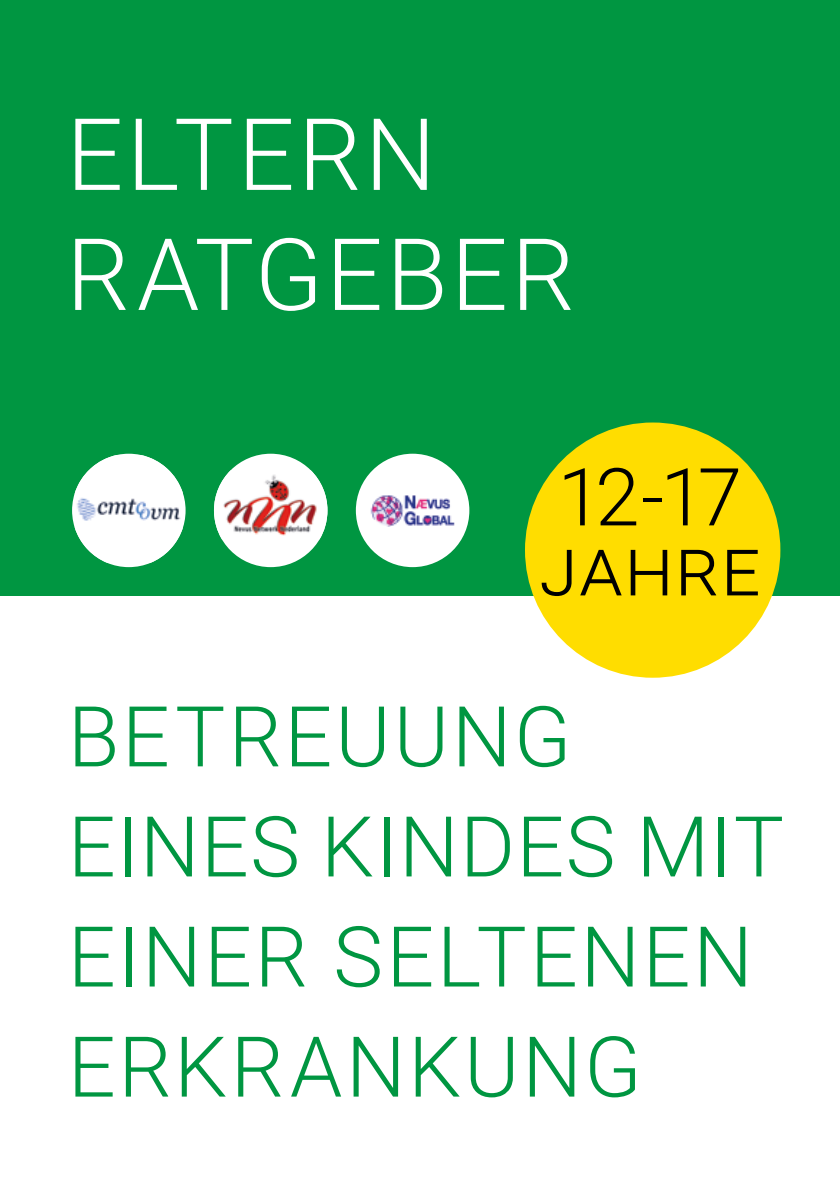
<style>
.page{position:relative;width:840px;height:1191px;background:#fff}
.page>*{position:absolute;margin:0;border:0;box-sizing:border-box;transform-origin:0 0}
.t1{font:300 100px/120px "Roboto";letter-spacing:.035em;color:#fff}
.t2{font:300 84px/110px "Roboto";letter-spacing:.03em;color:#009641}
.t3{font:300 80px/70px "Roboto";letter-spacing:-.03em;color:#000}
</style>
<div class="page">
<div style="left:0;top:0;width:839px;height:595px;background:#009641"></div>
<div style="left:524px;top:422px;width:256px;height:255px;background:#fd0;border-radius:50%"></div>
<div style="left:355px;top:454px;width:114px;height:113px;background:#fff;border-radius:50%"></div>
<img style="left:370px;top:495px;width:85px;height:32px">
<img style="left:75px;top:455px;width:108px;height:108px">
<div style="left:214px;top:454px;width:113px;height:113px;background:#fff;border-radius:50%"></div>
<img style="left:214px;top:470px;width:113px;height:69px">
<p class="t1" style="left:66px;top:91px;width:509px">ELTERN<br>RATGEBER</p>
<p class="t3" style="left:539px;top:459px;width:222px">12-17 jahre</p>
<p class="t2" style="left:68px;top:678px;width:717px">BETREUUNG<br>EINES KINDES MIT<br>EINER SELTENEN<br>ERKRANKUNG</p>
</div>
